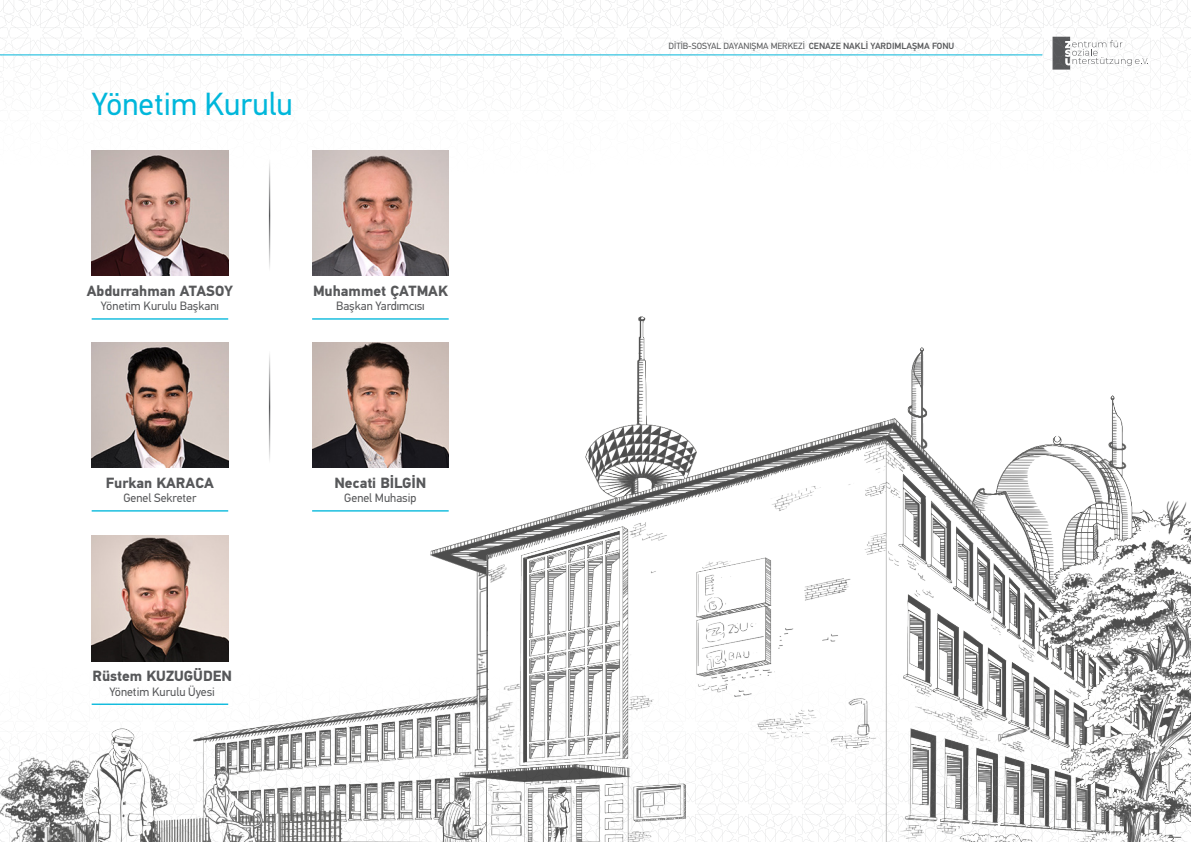
<style>
.page{position:relative;width:1191px;height:842px;background:#fff}
.page>*{position:absolute;margin:0;border:0;box-sizing:border-box;transform-origin:0 0}
.t1{font:32px "PF Din Text Pro";color:#00b7db}
.t2{font:700 14.8px "PF Din Text Pro";color:#57585a}
.t3{font:12.1px "PF Din Text Pro";color:#57585a}
.t4{font:9px "PF Din Text Pro";color:#57585a}
.s1{font-weight:500}
</style>
<div class="page">
<img style="left:0;top:316px;width:1191px;height:526px">
<svg style="left:610px;top:602px;width:581px;height:240px"></svg>
<svg style="left:0;top:0;width:1191px;height:240px"></svg>
<img style="left:92px;top:151px;width:136px;height:125px">
<hr style="left:92px;top:318px;width:136px;height:2px;background:#00b7db">
<img style="left:92px;top:342px;width:136px;height:126px">
<hr style="left:92px;top:510px;width:136px;height:2px;background:#00b7db">
<img style="left:312px;top:151px;width:137px;height:125px">
<hr style="left:312px;top:318px;width:137px;height:2px;background:#00b7db">
<img style="left:312px;top:342px;width:137px;height:126px">
<hr style="left:312px;top:510px;width:137px;height:2px;background:#00b7db">
<img style="left:92px;top:536px;width:136px;height:125px">
<hr style="left:92px;top:703px;width:136px;height:2px;background:#00b7db">
<hr style="left:269px;top:151px;width:1px;height:125px;background:#57585a">
<hr style="left:269px;top:342px;width:1px;height:126px;background:#57585a">
<h1 class="t1" style="left:92px;top:85px;width:203px">Yönetim Kurulu</h1>
<p class="t2" style="left:87px;top:282px;width:148px">Abdurrahman ATASOY</p>
<p class="t3" style="left:101px;top:299px;width:120px">Yönetim Kurulu Başkanı</p>
<p class="t2" style="left:106px;top:473px;width:110px">Furkan KARACA</p>
<p class="t3" style="left:123px;top:491px;width:75px">Genel Sekreter</p>
<p class="t2" style="left:92px;top:667px;width:141px">Rüstem KUZUGÜDEN</p>
<p class="t3" style="left:109px;top:684px;width:107px">Yönetim Kurulu Üyesi</p>
<p class="t2" style="left:313px;top:282px;width:136px">Muhammet ÇATMAK</p>
<p class="t3" style="left:336px;top:299px;width:90px">Başkan Yardımcısı</p>
<p class="t2" style="left:334px;top:473px;width:93px">Necati BİLGİN</p>
<p class="t3" style="left:344px;top:491px;width:74px">Genel Muhasip</p>
<p class="t4" style="left:668px;top:40px;width:287px">DİTİB-SOSYAL DAYANIŞMA MERKEZİ <span class="s1">CENAZE NAKLİ YARDIMLAŞMA FONU</span></p>
</div>
